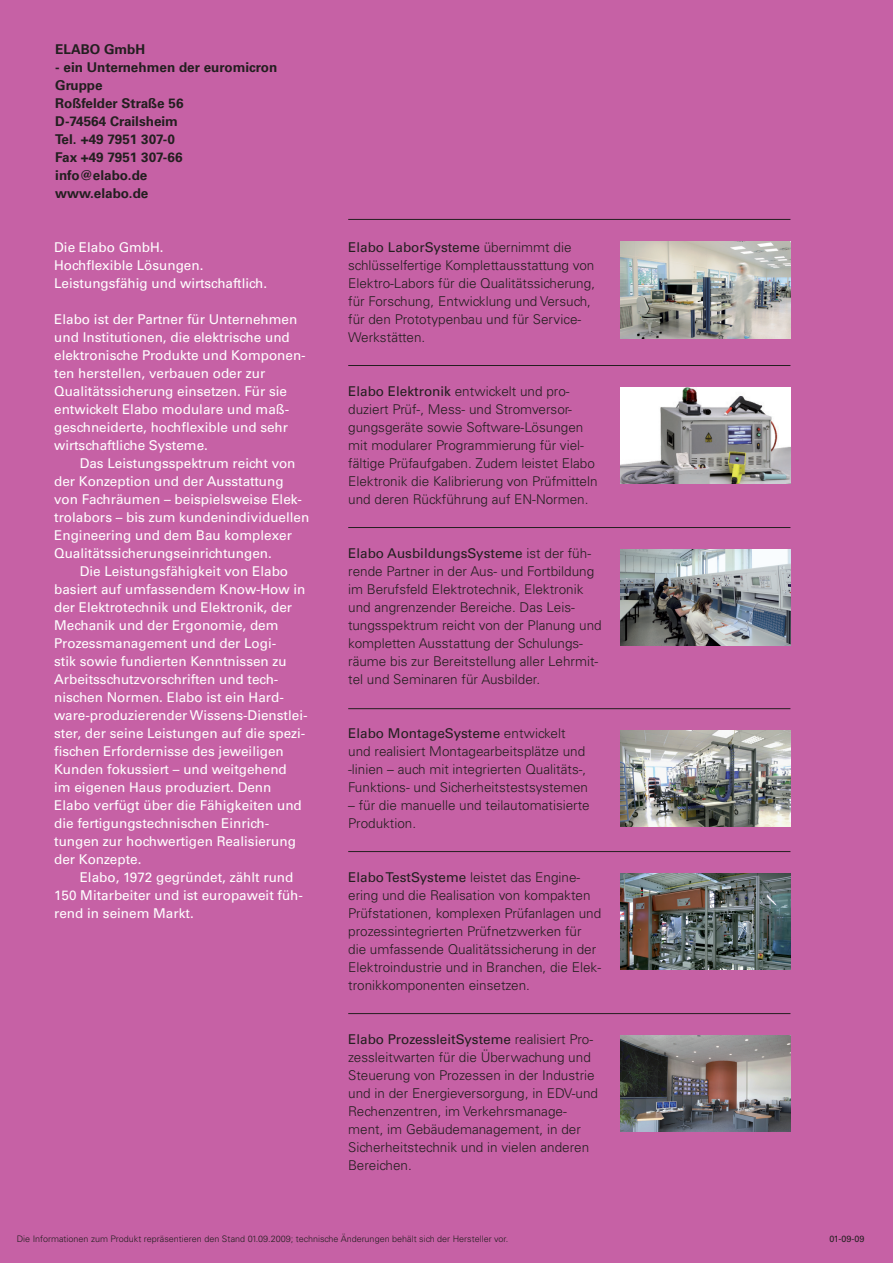
<style>
.page{position:relative;width:893px;height:1263px;background:#c661a5}
.page>*{position:absolute;margin:0;border:0;box-sizing:border-box;transform-origin:0 0}
.t1{font:300 13.5px/18px "Univers LT Std";color:#231f20}
.t2{font:13.5px/18px "Univers LT Std";color:#fff}
.t3{font:700 13.5px/18px "Univers LT Std";color:#231f20}
.t4{font:300 9px "Univers LT Std";color:#231f20}
.t5{font:9px "Univers LT Std";color:#231f20}
.s1{font-weight:400}
</style>
<div class="page">
<img style="left:621px;top:242px;width:170px;height:97px">
<img style="left:621px;top:388px;width:170px;height:95px">
<img style="left:621px;top:731px;width:170px;height:96px">
<img style="left:621px;top:874px;width:170px;height:96px">
<img style="left:621px;top:1036px;width:170px;height:95px">
<img style="left:621px;top:549px;width:170px;height:96px">
<hr style="left:348px;top:219px;width:442px;height:1px;background:#231f20">
<hr style="left:348px;top:365px;width:442px;height:1px;background:#231f20">
<hr style="left:348px;top:527px;width:442px;height:1px;background:#231f20">
<hr style="left:348px;top:708px;width:442px;height:1px;background:#231f20">
<hr style="left:348px;top:851px;width:442px;height:1px;background:#231f20">
<hr style="left:348px;top:1013px;width:442px;height:1px;background:#231f20">
<p class="t3" style="left:55px;top:40px;width:92px">ELABO GmbH</p>
<p class="t3" style="left:55px;top:58px;width:224px">- ein Unternehmen der euromicron<br>Gruppe<br>Roßfelder Straße 56<br>D-74564 Crailsheim<br>Tel. +49 7951 307-0<br>Fax +49 7951 307-66 info@elabo.de<br>www.elabo.de</p>
<p class="t2" style="left:54px;top:238px;width:215px">Die Elabo GmbH.<br>Hochflexible Lösungen.<br>Leistungsfähig und wirtschaftlich.</p>
<p class="t2" style="left:54px;top:310px;width:253px">Elabo ist der Partner für Unternehmen und Institutionen, die elektrische und elektronische Produkte und Komponen&shy;ten herstellen, verbauen oder zur Qualitätssicherung einsetzen. Für sie entwickelt Elabo modulare und maß&shy;geschneiderte, hochflexible und sehr wirtschaftliche Systeme.</p>
<p class="t2" style="left:80px;top:454px;width:217px">Das Leistungsspektrum reicht von</p>
<p class="t2" style="left:54px;top:472px;width:231px">der Konzeption und der Ausstattung</p>
<p class="t2" style="left:54px;top:490px;width:249px">von Fachräumen – beispielsweise Elek-</p>
<p class="t2" style="left:54px;top:508px;width:257px">trolabors – bis zum kundenindividuellen</p>
<p class="t2" style="left:54px;top:526px;width:239px">Engineering und dem Bau komplexer</p>
<p class="t2" style="left:54px;top:544px;width:219px">Qualitätssicherungseinrichtungen.</p>
<p class="t2" style="left:80px;top:562px;width:210px">Die Leistungsfähigkeit von Elabo</p>
<p class="t2" style="left:54px;top:580px;width:253px">basiert auf umfassendem Know-How in</p>
<p class="t2" style="left:54px;top:598px;width:239px">der Elektrotechnik und Elektronik, der</p>
<p class="t2" style="left:54px;top:616px;width:226px">Mechanik und der Ergonomie, dem</p>
<p class="t2" style="left:54px;top:634px;width:224px">Prozessmanagement und der Logi-</p>
<p class="t2" style="left:54px;top:652px;width:234px">stik sowie fundierten Kenntnissen zu</p>
<p class="t2" style="left:54px;top:670px;width:226px">Arbeitsschutzvorschriften und tech-</p>
<p class="t2" style="left:54px;top:688px;width:231px">nischen Normen. Elabo ist ein Hard-</p>
<p class="t2" style="left:54px;top:706px;width:255px">ware-produzierender Wissens-Dienstlei-</p>
<p class="t2" style="left:54px;top:724px;width:253px">ster, der seine Leistungen auf die spezi-</p>
<p class="t2" style="left:54px;top:742px;width:231px">fischen Erfordernisse des jeweiligen</p>
<p class="t2" style="left:54px;top:760px;width:234px">Kunden fokussiert – und weitgehend</p>
<p class="t2" style="left:54px;top:778px;width:219px">im eigenen Haus produziert. Denn</p>
<p class="t2" style="left:54px;top:796px;width:249px">Elabo verfügt über die Fähigkeiten und</p>
<p class="t2" style="left:54px;top:814px;width:217px">die fertigungstechnischen Einrich-</p>
<p class="t2" style="left:54px;top:832px;width:243px">tungen zur hochwertigen Realisierung</p>
<p class="t2" style="left:54px;top:850px;width:89px">der Konzepte.</p>
<p class="t2" style="left:80px;top:868px;width:215px">Elabo, 1972 gegründet, zählt rund</p>
<p class="t2" style="left:54px;top:886px;width:250px">150 Mitarbeiter und ist europaweit füh-</p>
<p class="t2" style="left:54px;top:904px;width:141px">rend in seinem Markt.</p>
<p class="t1" style="left:348px;top:238px;width:249px"><span class="s1">Elabo LaborSysteme</span> übernimmt die schlüsselfertige Komplettausstattung von Elektro-Labors für die Qualitätssicherung, für Forschung, Entwicklung und Versuch, für den Prototypenbau und für Service-Werkstätten.</p>
<p class="t1" style="left:348px;top:382px;width:251px"><span class="s1">Elabo Elektronik</span> entwickelt und pro&shy;duziert Prüf-, Mess- und Stromversor&shy;gungsgeräte sowie Software-Lösungen mit modularer Programmierung für viel&shy;fältige Prüfaufgaben. Zudem leistet Elabo Elektronik die Kalibrierung von Prüfmitteln und deren Rückführung auf EN-Normen.</p>
<p class="t1" style="left:348px;top:544px;width:255px"><span class="s1">Elabo AusbildungsSysteme</span> ist der füh&shy;rende Partner in der Aus- und Fortbildung im Berufsfeld Elektrotechnik, Elektronik und angrenzender Bereiche. Das Leis&shy;tungsspektrum reicht von der Planung und kompletten Ausstattung der Schulungs&shy;räume bis zur Bereitstellung aller Lehrmit&shy;tel und Seminaren für Ausbilder.</p>
<p class="t1" style="left:348px;top:724px;width:241px"><span class="s1">Elabo MontageSysteme</span> entwickelt und realisiert Montagearbeitsplätze und -linien – auch mit integrierten Qualitäts-, Funktions- und Sicherheitstestsystemen</p>
<p class="t1" style="left:348px;top:796px;width:243px">– für die manuelle und teilautomatisierte<br>Produktion.</p>
<p class="t1" style="left:348px;top:868px;width:255px"><span class="s1">Elabo TestSysteme</span> leistet das Engine&shy;ering und die Realisation von kompakten Prüfstationen, komplexen Prüfanlagen und prozessintegrierten Prüfnetzwerken für die umfassende Qualitätssicherung in der Elektroindustrie und in Branchen, die Elek&shy;tronikkomponenten einsetzen.</p>
<p class="t1" style="left:348px;top:1030px;width:251px"><span class="s1">Elabo ProzessleitSysteme</span> realisiert Pro&shy;zessleitwarten für die Überwachung und Steuerung von Prozessen in der Industrie und in der Energieversorgung, in EDV-und Rechenzentren, im Verkehrsmanage&shy;ment, im Gebäudemanagement, in der Sicherheitstechnik und in vielen anderen Bereichen.</p>
<p class="t4" style="left:17px;top:1233px;width:493px">Die Informationen zum Produkt repräsentieren den Stand 01.09.2009; technische Änderungen behält sich der Hersteller vor.</p>
<p class="t5" style="left:829px;top:1233px;width:37px">01-09-09</p>
</div>
